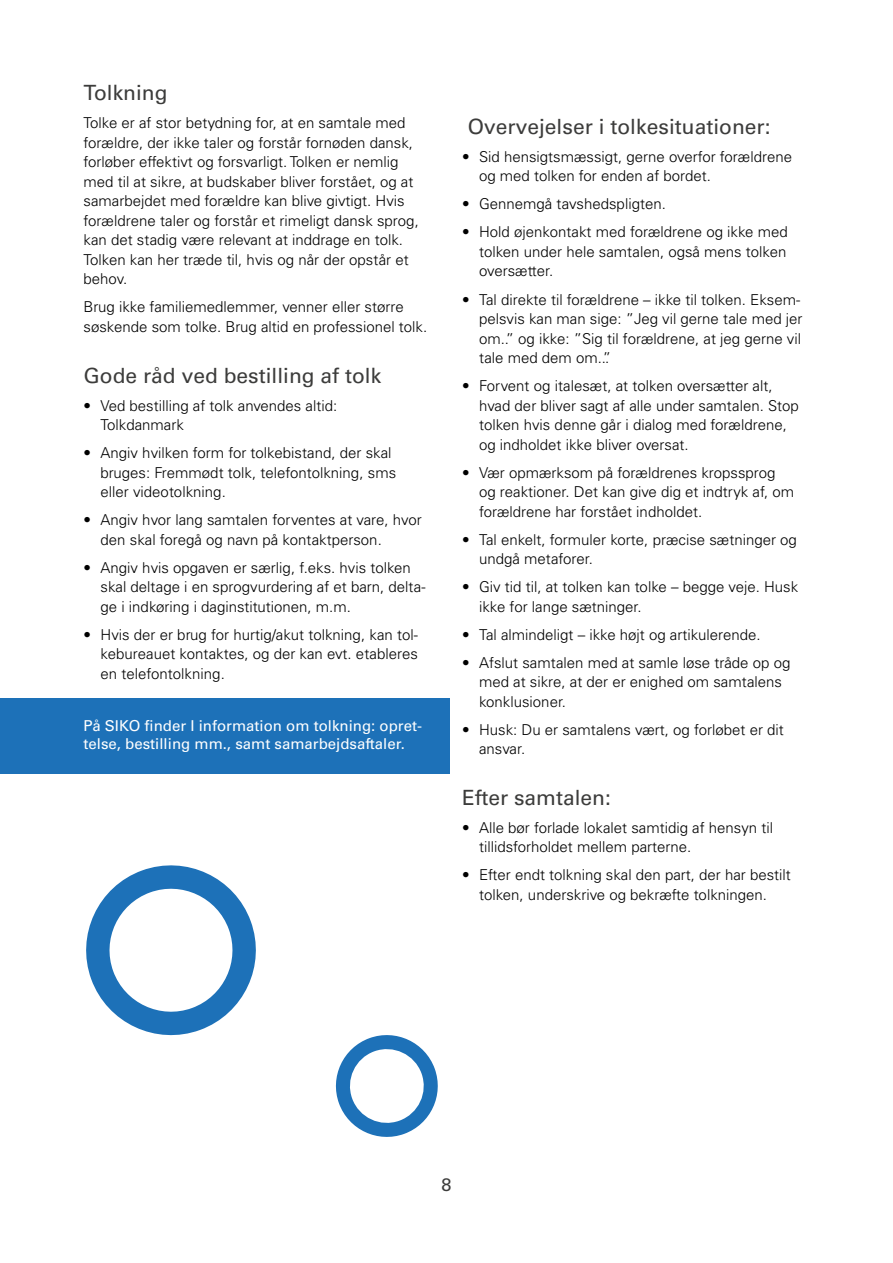
<style>
.page{position:relative;width:893px;height:1263px;background:#fff}
.page>*{position:absolute;margin:0;border:0;box-sizing:border-box;transform-origin:0 0}
.t1{font:21px "Univers LT Std";color:#3c3c3b}
.t2{font:18px "Univers LT Std";color:#3c3c3b}
.t3{font:300 15px/19.5px "Univers LT Std";color:#000}
.t4{font:15px/18px "Univers LT Std";color:#fff}
</style>
<div class="page">
<div style="left:0;top:698px;width:449px;height:76px;background:#1d71b8"></div>
<svg style="left:86px;top:865px;width:170px;height:171px"></svg>
<svg style="left:335px;top:1035px;width:103px;height:102px"></svg>
<h1 class="t1" style="left:84px;top:80px;width:85px">Tolkning</h1>
<p class="t3" style="left:84px;top:113px;width:337px">Tolke er af stor betydning for, at en samtale med forældre, der ikke taler og forstår fornøden dansk, forløber effektivt og forsvarligt. Tolken er nemlig med til at sikre, at budskaber bliver forstået, og at samarbejdet med forældre kan blive givtigt. Hvis forældrene taler og forstår et rimeligt dansk sprog, kan det stadig være relevant at inddrage en tolk.<br>Tolken kan her træde til, hvis og når der opstår et behov.</p>
<p class="t3" style="left:84px;top:297px;width:345px">Brug ikke familiemedlemmer, venner eller større søskende som tolke. Brug altid en professionel tolk.</p>
<h1 class="t1" style="left:84px;top:363px;width:299px">Gode råd ved bestilling af tolk</h1>
<p class="t3" style="left:101px;top:395px;width:238px;text-indent:-17px">• Ved bestilling af tolk anvendes altid:<br>Tolkdanmark</p>
<p class="t3" style="left:101px;top:443px;width:297px;text-indent:-17px">• Angiv hvilken form for tolkebistand, der skal bruges: Fremmødt tolk, telefontolkning, sms eller videotolkning.</p>
<p class="t3" style="left:101px;top:510px;width:323px;text-indent:-17px">• Angiv hvor lang samtalen forventes at vare, hvor den skal foregå og navn på kontaktperson.</p>
<p class="t3" style="left:101px;top:557px;width:326px;text-indent:-17px">• Angiv hvis opgaven er særlig, f.eks. hvis tolken skal deltage i en sprogvurdering af et barn, delta&shy;ge i indkøring i daginstitutionen, m.m.</p>
<p class="t3" style="left:101px;top:624px;width:319px;text-align:justify;text-indent:-17px">• Hvis der er brug for hurtig/akut tolkning, kan tol&shy;kebureauet kontaktes, og der kan evt. etableres en telefontolkning.</p>
<p class="t4" style="left:84px;top:716px;width:340px">På SIKO finder I information om tolkning: opret&shy;telse, bestilling mm., samt samarbejdsaftaler.</p>
<h1 class="t1" style="left:468px;top:114px;width:304px">Overvejelser i tolkesituationer:</h1>
<p class="t3" style="left:479px;top:147px;width:315px;text-indent:-17px">• Sid hensigtsmæssigt, gerne overfor forældrene og med tolken for enden af bordet.</p>
<p class="t3" style="left:462px;top:194px;width:205px">• Gennemgå tavshedspligten.</p>
<p class="t3" style="left:479px;top:222px;width:310px;text-align:justify;text-indent:-17px">• Hold øjenkontakt med forældrene og ikke med tolken under hele samtalen, også mens tolken oversætter.</p>
<p class="t3" style="left:479px;top:289px;width:325px;text-indent:-17px">• Tal direkte til forældrene – ikke til tolken. Eksem&shy;pelsvis kan man sige: ”Jeg vil gerne tale med jer om..” og ikke: ”Sig til forældrene, at jeg gerne vil tale med dem om..”.</p>
<p class="t3" style="left:479px;top:376px;width:321px;text-indent:-17px">• Forvent og italesæt, at tolken oversætter alt, hvad der bliver sagt af alle under samtalen. Stop tolken hvis denne går i dialog med forældrene, og indholdet ikke bliver oversat.</p>
<p class="t3" style="left:479px;top:462px;width:317px;text-indent:-17px">• Vær opmærksom på forældrenes kropssprog og reaktioner. Det kan give dig et indtryk af, om forældrene har forstået indholdet.</p>
<p class="t3" style="left:479px;top:529px;width:319px;text-indent:-17px">• Tal enkelt, formuler korte, præcise sætninger og undgå metaforer.</p>
<p class="t3" style="left:479px;top:577px;width:321px;text-indent:-17px">• Giv tid til, at tolken kan tolke – begge veje. Husk ikke for lange sætninger.</p>
<p class="t3" style="left:462px;top:624px;width:300px">• Tal almindeligt – ikke højt og artikulerende.</p>
<p class="t3" style="left:479px;top:652px;width:313px;text-indent:-17px">• Afslut samtalen med at samle løse tråde op og med at sikre, at der er enighed om samtalens konklusioner.</p>
<p class="t3" style="left:479px;top:719px;width:306px;text-indent:-17px">• Husk: Du er samtalens vært, og forløbet er dit ansvar.</p>
<h1 class="t1" style="left:462px;top:785px;width:150px">Efter samtalen:</h1>
<p class="t3" style="left:479px;top:818px;width:295px;text-indent:-17px">• Alle bør forlade lokalet samtidig af hensyn til tillidsforholdet mellem parterne.</p>
<p class="t3" style="left:462px;top:865px;width:330px;text-align:center">• Efter endt tolkning skal den part, der har bestilt tolken, underskrive og bekræfte tolkningen.</p>
<p class="t2" style="left:441px;top:1174px;width:12px">8</p>
</div>
